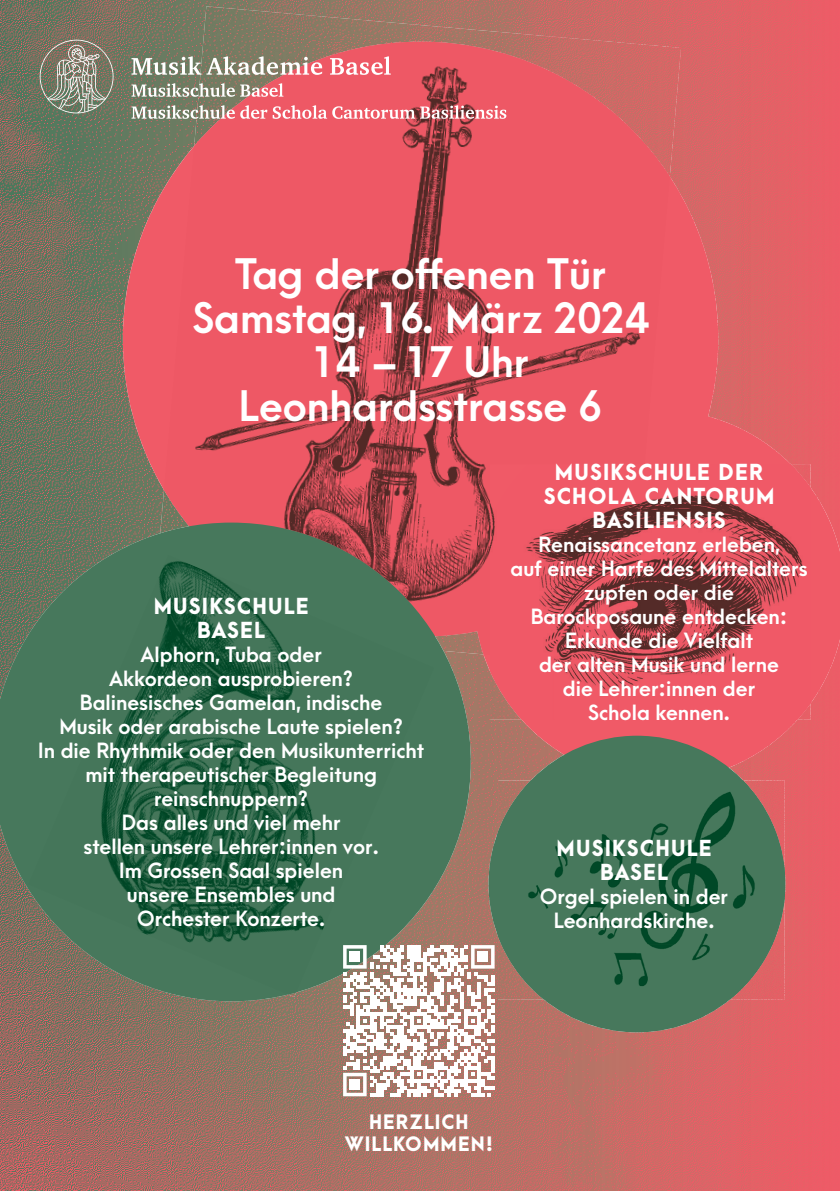
<style>
.page{position:relative;width:840px;height:1191px;background:#fff}
.page>*{position:absolute;margin:0;border:0;box-sizing:border-box;transform-origin:0 0}
.t1{font:700 40px/44px "Arca Majora 3";color:#fff;text-align:center}
.t2{font:700 20px/24px "Arca Majora 3";color:#fff;text-align:center}
.t3{font:800 20px/24px "Arca Majora 3";letter-spacing:.06em;color:#fff;text-align:center}
.t4{font:800 18px/22px "Arca Majora 3";letter-spacing:.06em;color:#fff;text-align:center}
</style>
<div class="page">
<img style="left:0;top:0;width:839px;height:1191px">
<div style="left:123px;top:42px;width:594px;height:594px;background:#f05a67;border-radius:50%"></div>
<svg style="left:473px;top:410px;width:366px;height:371px;background:#e16066"></svg>
<div style="left:488px;top:735px;width:297px;height:297px;background:#47785c;border-radius:50%"></div>
<img style="left:618px;top:464px;width:192px;height:255px">
<img style="left:489px;top:667px;width:64px;height:52px">
<img style="left:553px;top:667px;width:65px;height:52px">
<img style="left:772px;top:945px;width:12px;height:54px">
<img style="left:497px;top:945px;width:4px;height:54px">
<img style="left:497px;top:780px;width:287px;height:165px">
<img style="left:501px;top:944px;width:271px;height:55px">
<img style="left:470px;top:636px;width:3px;height:18px">
<img style="left:160px;top:490px;width:4px;height:32px">
<img style="left:669px;top:42px;width:11px;height:134px">
<img style="left:194px;top:6px;width:97px;height:36px">
<img style="left:551px;top:36px;width:65px;height:6px">
<img style="left:290px;top:14px;width:261px;height:28px">
<img style="left:171px;top:42px;width:498px;height:404px">
<img style="left:164px;top:412px;width:309px;height:151px">
<img style="left:470px;top:563px;width:3px;height:73px">
<img style="left:473px;top:410px;width:176px;height:245px">
<img style="left:489px;top:464px;width:155px;height:203px">
<svg style="left:0;top:522px;width:470px;height:479px;background:#6a6f5c"></svg>
<svg style="left:288px;top:994px;width:8px;height:3px"></svg>
<img style="left:112px;top:555px;width:162px;height:131px">
<img style="left:218px;top:600px;width:163px;height:131px">
<img style="left:241px;top:645px;width:193px;height:349px">
<img style="left:56px;top:686px;width:163px;height:132px">
<img style="left:162px;top:731px;width:163px;height:178px">
<img style="left:28px;top:818px;width:241px;height:156px">
<svg style="left:343px;top:945px;width:151px;height:151px"></svg>
<div style="left:349px;top:1079px;width:11px;height:10px;background:#fff"></div>
<svg style="left:330px;top:56px;width:60px;height:19px"></svg>
<svg style="left:131px;top:56px;width:191px;height:19px"></svg>
<svg style="left:40px;top:40px;width:73px;height:73px;background:#8a8b7a"></svg>
<svg style="left:131px;top:105px;width:375px;height:14px"></svg>
<svg style="left:131px;top:83px;width:152px;height:14px"></svg>
<h1 class="t1" style="left:192px;top:247px;width:457px">Tag der offenen Tür<br>Samstag, 16. März 2024<br>14 – 17 Uhr<br>Leonhardsstrasse 6</h1>
<p class="t3" style="left:154px;top:592px;width:156px">MUSIKSCHULE<br>BASEL</p>
<p class="t2" style="left:38px;top:640px;width:387px">Alphorn, Tuba oder<br>Akkordeon ausprobieren?<br>Balinesisches Gamelan, indische<br>Musik oder arabische Laute spielen?<br>In die Rhythmik oder den Musikunterricht mit therapeutischer Begleitung reinschnuppern?<br>Das alles und viel mehr<br>stellen unsere Lehrer:innen vor.<br>Im Grossen Saal spielen<br>unsere Ensembles und<br>Orchester Konzerte.</p>
<p class="t3" style="left:543px;top:458px;width:232px">MUSIKSCHULE DER<br>SCHOLA CANTORUM<br>BASILIENSIS</p>
<p class="t2" style="left:510px;top:530px;width:298px">Renaissancetanz erleben,<br>auf einer Harfe des Mittelalters zupfen oder die<br>Barockposaune entdecken:<br>Erkunde die Vielfalt<br>der alten Musik und lerne<br>die Lehrer:innen der<br>Schola kennen.</p>
<p class="t3" style="left:556px;top:834px;width:156px">MUSIKSCHULE<br>BASEL</p>
<p class="t2" style="left:539px;top:882px;width:190px">Orgel spielen in der<br>Leonhardskirche.</p>
<p class="t4" style="left:344px;top:1109px;width:150px">HERZLICH<br>WILLKOMMEN!</p>
</div>
